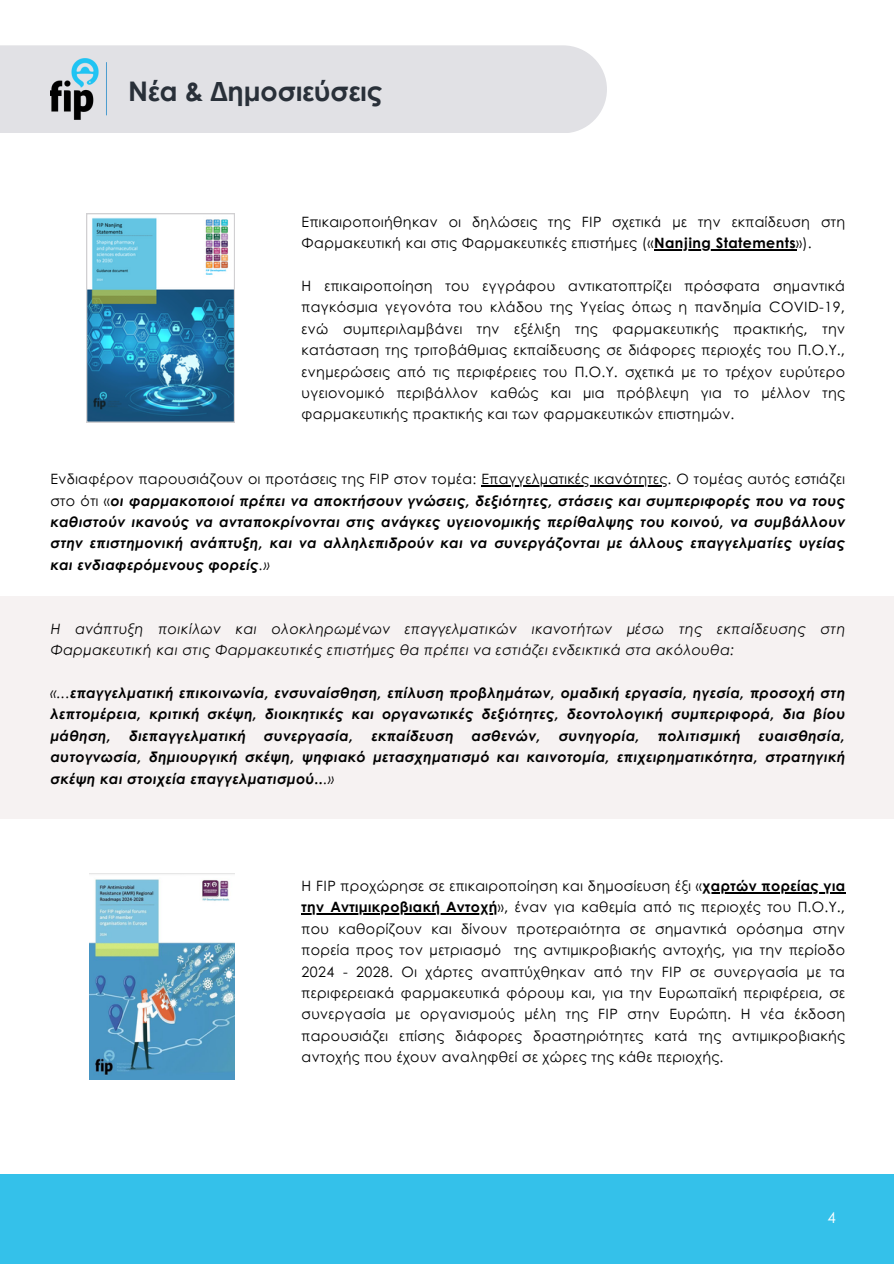
<style>
.page{position:relative;width:894px;height:1264px;background:#fff}
.page>*{position:absolute;margin:0;border:0;box-sizing:border-box;transform-origin:0 0}
.t1{font:700 27px "Century Gothic";color:#293039}
.t2{font:15px "Century Gothic";color:#fff}
.t3{font:14.25px/21.3px "Century Gothic";letter-spacing:.03em;color:#000;text-align:justify}
.t4{font:italic 700 14.25px/21.3px "Century Gothic";letter-spacing:.03em;color:#000;text-align:justify}
.t5{font:italic 14.25px "Century Gothic";letter-spacing:.03em;color:#000}
.s1{font-weight:700}
.s2{font-weight:400;font-style:normal}
.s3{font-weight:400}
</style>
<div class="page">
<div style="left:0;top:1174px;width:893px;height:89px;background:#34c1ea"></div>
<div style="left:0;top:45px;width:606px;height:88px;background:#e1e1e5"></div>
<img style="left:50px;top:45px;width:57px;height:88px">
<img style="left:89px;top:873px;width:145px;height:206px">
<hr style="left:702px;top:892px;width:143px;height:1px;background:#000">
<hr style="left:301px;top:913px;width:196px;height:1px;background:#000">
<img style="left:86px;top:213px;width:149px;height:209px">
<div style="left:0;top:596px;width:893px;height:222px;background:#f6f2f2"></div>
<hr style="left:481px;top:485px;width:186px;height:1px;background:#000">
<hr style="left:654px;top:249px;width:141px;height:1px;background:#000">
<p class="t1" style="left:128px;top:71px;width:255px">Νέα &amp; Δημοσιεύσεις</p>
<p class="t3" style="left:301px;top:210px;width:544px">Επικαιροποιήθηκαν οι δηλώσεις της FIP σχετικά με την εκπαίδευση στη<br>Φαρμακευτική και στις Φαρμακευτικές επιστήμες («<span class="s1">Nanjing Statements</span>»).</p>
<p class="t3" style="left:301px;top:274px;width:544px">Η επικαιροποίηση του εγγράφου αντικατοπτρίζει πρόσφατα σημαντικά παγκόσμια γεγονότα του κλάδου της Υγείας όπως η πανδημία COVID-19,</p>
<p class="t3" style="left:301px;top:317px;width:544px">ενώ συμπεριλαμβάνει την εξέλιξη της φαρμακευτικής πρακτικής, την κατάσταση της τριτοβάθμιας εκπαίδευσης σε διάφορες περιοχές του Π.Ο.Υ., ενημερώσεις από τις περιφέρειες του Π.Ο.Υ. σχετικά με το τρέχον ευρύτερο υγειονομικό περιβάλλον καθώς και μια πρόβλεψη για το μέλλον της φαρμακευτικής πρακτικής και των φαρμακευτικών επιστημών.</p>
<p class="t3" style="left:50px;top:468px;width:795px">Ενδιαφέρον παρουσιάζουν οι προτάσεις της FIP στον τομέα: Επαγγελματικές ικανότητες. Ο τομέας αυτός εστιάζει</p>
<p class="t4" style="left:50px;top:489px;width:795px"><span class="s2">στο ότι «</span>οι φαρμακοποιοί πρέπει να αποκτήσουν γνώσεις, δεξιότητες, στάσεις και συμπεριφορές που να τους καθιστούν ικανούς να ανταποκρίνονται στις ανάγκες υγειονομικής περίθαλψης του κοινού, να συμβάλλουν στην επιστημονική ανάπτυξη, και να αλληλεπιδρούν και να συνεργάζονται με άλλους επαγγελματίες υγείας και ενδιαφερόμενους φορείς<span class="s3">.»</span></p>
<p class="t5" style="left:50px;top:618px;width:795px">Η ανάπτυξη ποικίλων και ολοκληρωμένων επαγγελματικών ικανοτήτων μέσω της εκπαίδευσης στη</p>
<p class="t5" style="left:50px;top:639px;width:685px">Φαρμακευτική και στις Φαρμακευτικές επιστήμες θα πρέπει να εστιάζει ενδεικτικά στα ακόλουθα:</p>
<p class="t4" style="left:50px;top:681px;width:795px"><span class="s3">«...</span>επαγγελματική επικοινωνία, ενσυναίσθηση, επίλυση προβλημάτων, ομαδική εργασία, ηγεσία, προσοχή στη</p>
<p class="t4" style="left:50px;top:703px;width:795px">λεπτομέρεια, κριτική σκέψη, διοικητικές και οργανωτικές δεξιότητες, δεοντολογική συμπεριφορά, δια βίου μάθηση,</p>
<p class="t4" style="left:50px;top:724px;width:795px;text-indent:708px">ευαισθησία, αυτογνωσία, δημιουργική σκέψη, ψηφιακό μετασχηματισμό και καινοτομία, επιχειρηματικότητα, στρατηγική σκέψη και στοιχεία επαγγελματισμού..<span class="s3">.»</span></p>
<p class="t4" style="left:129px;top:724px;width:118px">διεπαγγελματική</p>
<p class="t4" style="left:264px;top:724px;width:91px">συνεργασία,</p>
<p class="t4" style="left:371px;top:724px;width:83px">εκπαίδευση</p>
<p class="t4" style="left:471px;top:724px;width:70px">ασθενών,</p>
<p class="t4" style="left:558px;top:724px;width:83px">συνηγορία,</p>
<p class="t4" style="left:657px;top:724px;width:84px">πολιτισμική</p>
<p class="t3" style="left:301px;top:874px;width:544px">Η FIP προχώρησε σε επικαιροποίηση και δημοσίευση έξι «<span class="s1">χαρτών πορείας για</span></p>
<p class="t3" style="left:301px;top:895px;width:544px"><span class="s1">την Αντιμικροβιακή Αντοχή</span>», έναν για καθεμία από τις περιοχές του Π.Ο.Υ., που καθορίζουν και δίνουν προτεραιότητα σε σημαντικά ορόσημα στην πορεία προς τον μετριασμό της αντιμικροβιακής αντοχής, για την περίοδο 2024 - 2028. Οι χάρτες αναπτύχθηκαν από την FIP σε συνεργασία με τα περιφερειακά φαρμακευτικά φόρουμ και, για την Ευρωπαϊκή περιφέρεια, σε συνεργασία με οργανισμούς μέλη της FIP στην Ευρώπη. Η νέα έκδοση παρουσιάζει επίσης διάφορες δραστηριότητες κατά της αντιμικροβιακής αντοχής που έχουν αναληφθεί σε χώρες της κάθε περιοχής.</p>
<h1 class="t2" style="left:827px;top:1206px;width:10px">4</h1>
</div>
